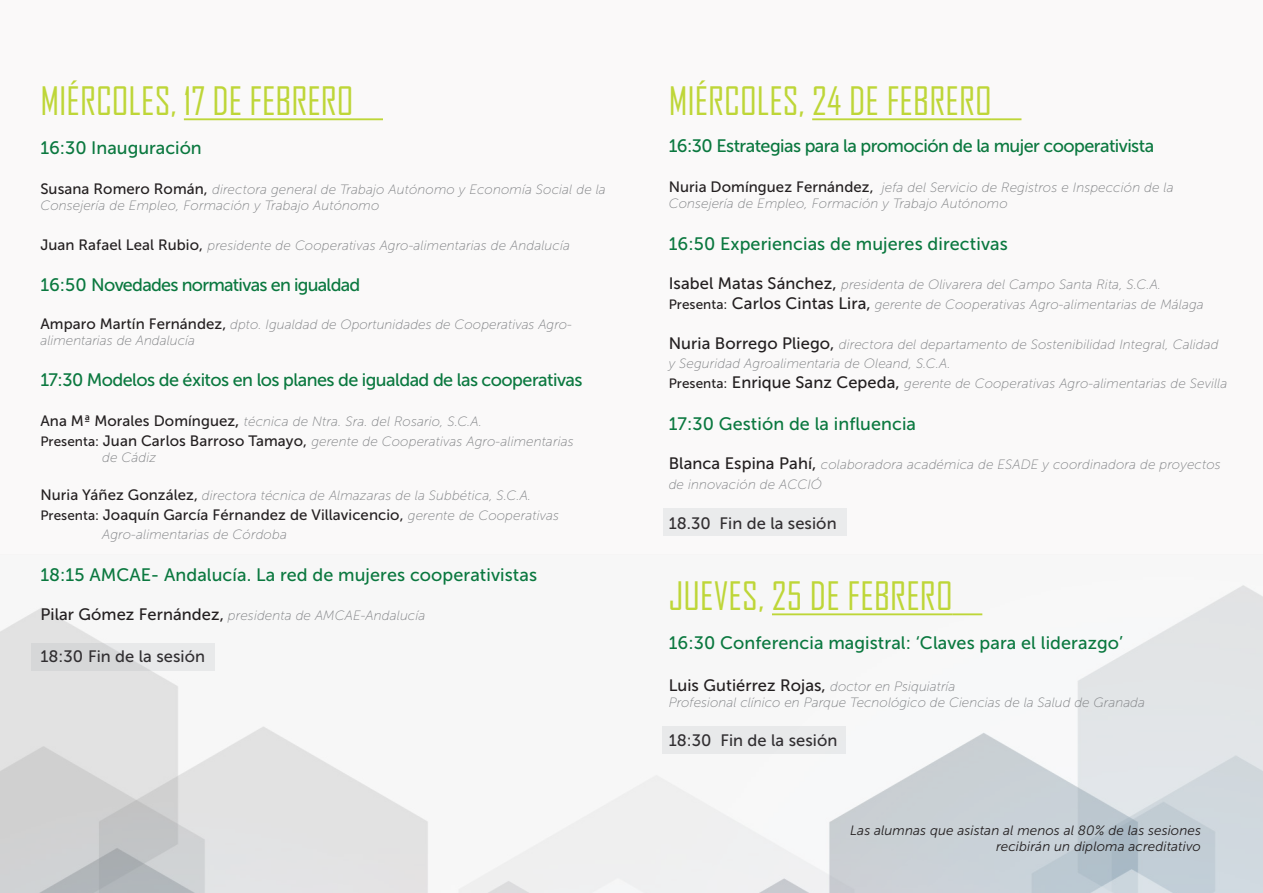
<style>
.page{position:relative;width:1263px;height:893px;background:#fff}
.page>*{position:absolute;margin:0;border:0;box-sizing:border-box;transform-origin:0 0}
.t1{font:37.5px "Agency FB";color:#bed638}
.t2{font:18px "Museo Sans 500";color:#0a783f}
.t3{font:18px "Museo Sans 500";letter-spacing:-.03em;color:#0a783f}
.t4{font:18px "Museo Sans 500";letter-spacing:-.04em;color:#0a783f}
.t5{font:16.5px "Museo Sans 500";letter-spacing:.005em;color:#231f20}
.t6{font:15px "Museo Sans 500";letter-spacing:.005em;color:#231f20}
.t7{font:italic 13.5px/16.2px "Museo Sans 100";letter-spacing:.005em;color:#808285}
.t8{font:italic 13.5px/16.2px "Museo Sans 300";letter-spacing:.005em;color:#231f20;text-align:right}
.s1{font-family:"Museo Sans 500";font-style:normal;font-size:15px;color:#231f20}
.s2{font-family:"Museo Sans 500";font-style:normal;font-size:16.5px;color:#231f20}
.s3{font-family:"Museo Sans 500";font-style:normal;color:#231f20}
.s4{font-size:13.5px}
.s5{font-family:"Museo Sans 100";font-style:italic;font-size:13.5px;color:#808285}
</style>
<div class="page">
<img style="left:0;top:585px;width:1263px;height:308px">
<div style="left:0;top:0;width:1263px;height:555px;background:#f5f4f3"></div>
<hr style="left:184px;top:118px;width:199px;height:2px;background:#bed638">
<hr style="left:812px;top:118px;width:180px;height:2px;background:#bed638">
<hr style="left:992px;top:118px;width:29px;height:2px;background:#bed638">
<hr style="left:772px;top:613px;width:181px;height:2px;background:#bed638">
<hr style="left:953px;top:613px;width:29px;height:2px;background:#bed638">
<div style="left:31px;top:643px;width:184px;height:27px;background:linear-gradient(to right,#d1d2d3,#ecedee)"></div>
<div style="left:663px;top:508px;width:184px;height:28px;background:#eaebec"></div>
<div style="left:662px;top:726px;width:184px;height:27px;background:#e8e9ea"></div>
<p class="t1" style="left:40px;top:78px;width:315px">MIÉRCOLES, 17 DE FEBRERO</p>
<p class="t2" style="left:40px;top:138px;width:163px">16:30 Inauguración</p>
<p class="t7" style="left:40px;top:181px;width:567px"><span class="s1">Susana Romero Román,</span> directora general de Trabajo Autónomo y Economía Social de la</p>
<p class="t7" style="left:40px;top:197px;width:341px">Consejería de Empleo, Formación y Trabajo Autónomo</p>
<p class="t7" style="left:40px;top:237px;width:531px"><span class="s1">Juan Rafael Leal Rubio,</span> presidente de Cooperativas Agro-alimentarias de Andalucía</p>
<p class="t4" style="left:40px;top:275px;width:321px">16:50 Novedades normativas en igualdad</p>
<p class="t7" style="left:40px;top:316px;width:533px"><span class="s1">Amparo Martín Fernández,</span> dpto. Igualdad de Oportunidades de Cooperativas Agro&shy;alimentarias de Andalucía</p>
<p class="t3" style="left:40px;top:370px;width:544px">17:30 Modelos de éxitos en los planes de igualdad de las cooperativas</p>
<p class="t7" style="left:40px;top:413px;width:443px"><span class="s1">Ana Mª Morales Domínguez</span><span class="s2">,</span> técnica de Ntra. Sra. del Rosario, S.C.A.</p>
<p class="t7" style="left:102px;top:433px;width:473px;text-indent:-62px"><span class="s3">Presenta:</span> <span class="s1">Juan Carlos Barroso Tamayo,</span> gerente de Cooperativas Agro-alimentarias de Cádiz</p>
<p class="t7" style="left:40px;top:487px;width:492px"><span class="s1">Nuria Yáñez González,</span> directora técnica de Almazaras de la Subbética, S.C.A.</p>
<p class="t6" style="left:40px;top:506px;width:520px"><span class="s4">Presenta:</span> Joaquín García Férnandez de Villavicencio, <span class="s5">gerente de Cooperativas</span></p>
<p class="t7" style="left:102px;top:527px;width:186px">Agro-alimentarias de Córdoba</p>
<p class="t2" style="left:40px;top:565px;width:498px">18:15 AMCAE- Andalucía. La red de mujeres cooperativistas</p>
<p class="t7" style="left:40px;top:608px;width:387px"><span class="s2">Pilar Gómez Fernández,</span> presidenta de AMCAE-Andalucía</p>
<p class="t5" style="left:40px;top:647px;width:166px">18:30 Fin de la sesión</p>
<p class="t1" style="left:669px;top:78px;width:325px">MIÉRCOLES, 24 DE FEBRERO</p>
<p class="t3" style="left:669px;top:136px;width:487px">16:30 Estrategias para la promoción de la mujer cooperativista</p>
<p class="t7" style="left:669px;top:179px;width:507px"><span class="s1">Nuria Domínguez Fernández,</span> jefa del Servicio de Registros e Inspección de la</p>
<p class="t7" style="left:669px;top:196px;width:341px">Consejería de Empleo, Formación y Trabajo Autónomo</p>
<p class="t2" style="left:669px;top:233px;width:341px">16:50 Experiencias de mujeres directivas</p>
<p class="t7" style="left:669px;top:277px;width:494px"><span class="s2">Isabel Matas Sánchez,</span> presidenta de Olivarera del Campo Santa Rita, S.C.A.</p>
<p class="t7" style="left:669px;top:296px;width:537px"><span class="s3">Presenta:</span> <span class="s2">Carlos Cintas Lira,</span> gerente de Cooperativas Agro-alimentarias de Málaga</p>
<p class="t7" style="left:669px;top:334px;width:551px;line-height:19.8px"><span class="s2">Nuria Borrego Pliego,</span> directora del departamento de Sostenibilidad Integral, Calidad y Seguridad Agroalimentaria de Oleand, S.C.A.</p>
<p class="t7" style="left:669px;top:376px;width:560px"><span class="s3">Presenta:</span> <span class="s2">Enrique Sanz Cepeda,</span> gerente de Cooperativas Agro-alimentarias de Sevilla</p>
<p class="t2" style="left:669px;top:413px;width:249px">17:30 Gestión de la influencia</p>
<p class="t7" style="left:669px;top:455px;width:554px;line-height:19.8px"><span class="s2">Blanca Espina Pahí,</span> colaboradora académica de ESADE y coordinadora de proyectos de innovación de ACCIÓ</p>
<p class="t5" style="left:669px;top:514px;width:169px">18.30 Fin de la sesión</p>
<p class="t1" style="left:669px;top:573px;width:286px">JUEVES, 25 DE FEBRERO</p>
<p class="t2" style="left:669px;top:633px;width:456px">16:30 Conferencia magistral: ‘Claves para el liderazgo’</p>
<p class="t5" style="left:669px;top:676px;width:288px">Luis Gutiérrez Rojas, <span class="s5">doctor en Psiquiatría</span></p>
<p class="t7" style="left:669px;top:694px;width:478px">Profesional clínico en Parque Tecnológico de Ciencias de la Salud de Granada</p>
<p class="t5" style="left:669px;top:732px;width:170px">18:30 Fin de la sesión</p>
<p class="t8" style="left:850px;top:822px;width:352px">Las alumnas que asistan al menos al 80% de las sesiones recibirán un diploma acreditativo</p>
</div>
